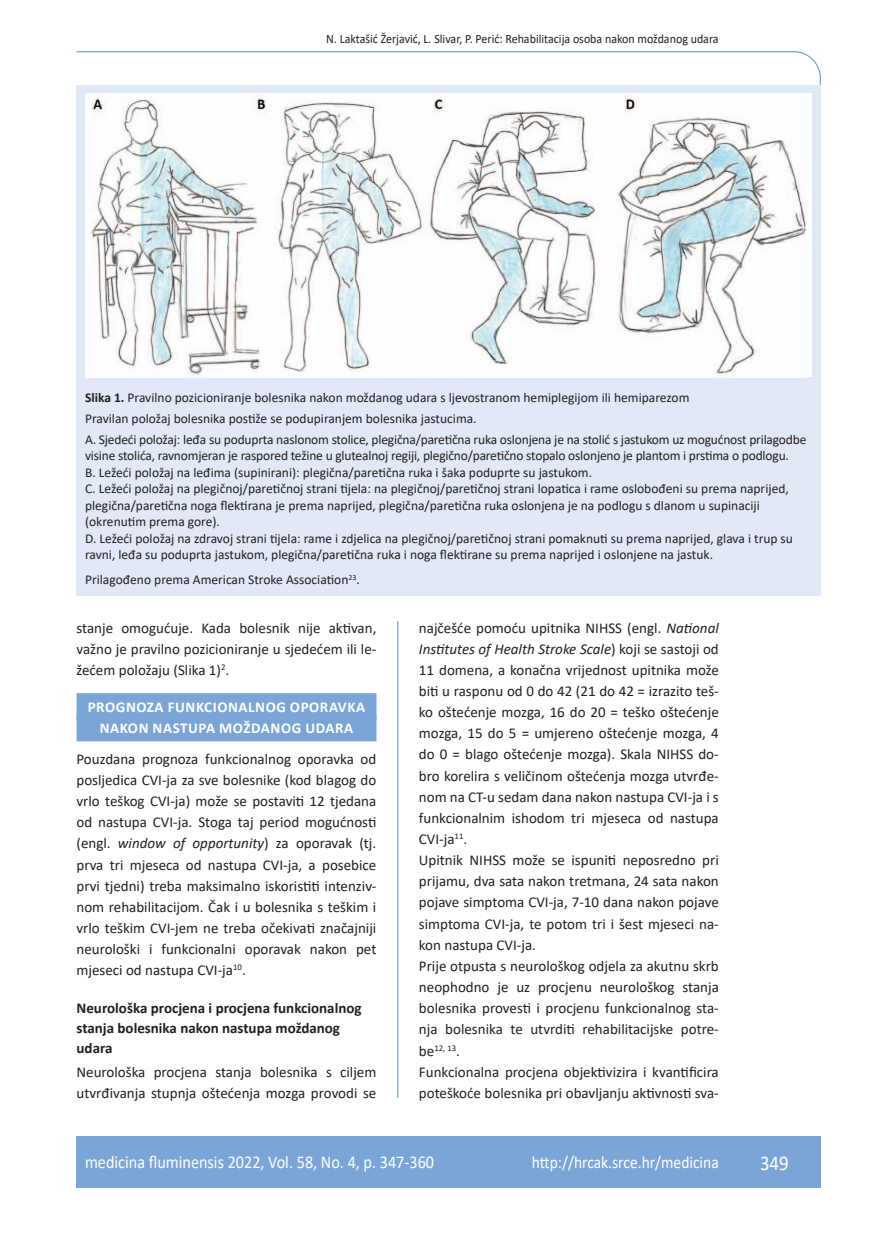
<style>
.page{position:relative;width:872px;height:1234px;background:#fff}
.page>*{position:absolute;margin:0;border:0;box-sizing:border-box;transform-origin:0 0}
.t1{font:21px "Calibri";color:#fff;scale:.9 1}
.t2{font:18px "Calibri";color:#fff;scale:.9 1}
.t3{font:17.25px "Calibri";color:#fff;scale:.9 1}
.t4{font:15px/21.1px "Calibri";color:#231f20}
.t5{font:700 15px/19.6px "Calibri";color:#231f20}
.t6{font:700 15px/21.1px "Calibri";letter-spacing:.04em;color:#fff}
.t7{font:13.5px/16.5px "Calibri";color:#231f20}
.t8{font:12.75px "Calibri";color:#231f20;scale:.94 1}
.t9{font:8.7px "Calibri";color:#231f20}
.s1{font-weight:700}
.s2{font-style:italic}
.s3{font-size:15px}
</style>
<div class="page">
<svg style="left:76px;top:51px;width:745px;height:275px"></svg>
<hr style="left:397px;top:621px;width:1px;height:476px;background:#7ca5d7">
<div style="left:77px;top:1135px;width:744px;height:51px;background:#7ca5d7"></div>
<div style="left:77px;top:693px;width:299px;height:27px;background:#7ca5d7"></div>
<div style="left:77px;top:714px;width:299px;height:27px;background:#7ca5d7"></div>
<div style="left:77px;top:85px;width:744px;height:510px;background:#e1e9f6"></div>
<img style="left:85px;top:94px;width:721px;height:283px">
<p class="t8" style="left:326px;top:29px;width:419px">N. Laktašić Žerjavić, L. Slivar, P. Perić: Rehabilitacija osoba nakon moždanog udara</p>
<p class="t7" style="left:85px;top:387px;width:723px;line-height:20.7px"><span class="s1">Slika 1.</span> Pravilno pozicioniranje bolesnika nakon moždanog udara s ljevostranom hemiplegijom ili hemiparezom<br>Pravilan položaj bolesnika postiže se podupiranjem bolesnika jastucima.<br>A. Sjedeći položaj: leđa su poduprta naslonom stolice, plegična/paretična ruka oslonjena je na stolić s jastukom uz mogućnost prilagodbe</p>
<p class="t7" style="left:85px;top:447px;width:709px">visine stolića, ravnomjeran je raspored težine u glutealnoj regiji, plegično/paretično stopalo oslonjeno je plantom i prstima o podlogu.<br>B. Ležeći položaj na leđima (supinirani): plegična/paretična ruka i šaka poduprte su jastukom.<br>C. Ležeći položaj na plegičnoj/paretičnoj strani tijela: na plegičnoj/paretičnoj strani lopatica i rame oslobođeni su prema naprijed, plegična/paretična noga flektirana je prema naprijed, plegična/paretična ruka oslonjena je na podlogu s dlanom u supinaciji (okrenutim prema gore).<br>D. Ležeći položaj na zdravoj strani tijela: rame i zdjelica na plegičnoj/paretičnoj strani pomaknuti su prema naprijed, glava i trup su ravni, leđa su poduprta jastukom, plegična/paretična ruka i noga flektirane su prema naprijed i oslonjene na jastuk.</p>
<p class="t7" style="left:85px;top:571px;width:276px">Prilagođeno prema American Stroke Association<sup>23</sup>.</p>
<p class="t4" style="left:77px;top:616px;width:301px;text-align:justify">stanje omogućuje. Kada bolesnik nije aktivan, važno je pravilno pozicioniranje u sjedećem ili le&shy;žećem položaju (Slika 1)<sup>2</sup>.</p>
<p class="t6" style="left:100px;top:696px;width:257px;text-indent:-12px">Prognoza funkcionalnog oporavka nakon nastupa moždanog udara</p>
<p class="t4" style="left:76px;top:747px;width:301px;text-align:justify">Pouzdana prognoza funkcionalnog oporavka od posljedica CVI-ja za sve bolesnike (kod blagog do vrlo teškog CVI-ja) može se postaviti 12 tjedana od nastupa CVI-ja. Stoga taj period mogućnosti (engl. <span class="s2">window of opportunity</span>) za oporavak (tj. prva tri mjeseca od nastupa CVI-ja, a posebice prvi tjedni) treba maksimalno iskoristiti intenziv&shy;nom rehabilitacijom. Čak i u bolesnika s teškim i vrlo teškim CVI-jem ne treba očekivati značajniji neurološki i funkcionalni oporavak nakon pet mjeseci od nastupa CVI-ja<sup>10</sup>.</p>
<p class="t5" style="left:77px;top:998px;width:286px">Neurološka procjena i procjena funkcionalnog stanja bolesnika nakon nastupa moždanog udara</p>
<p class="t4" style="left:77px;top:1060px;width:301px">Neurološka procjena stanja bolesnika s ciljem utvrđivanja stupnja oštećenja mozga provodi se</p>
<p class="t4" style="left:419px;top:616px;width:301px">najčešće pomoću upitnika NIHSS (engl. <span class="s2">National Institutes of Health Stroke Scale</span>) koji se sastoji od 11 domena, a konačna vrijednost upitnika može biti u rasponu od 0 do 42 (21 do 42 = izrazito teš&shy;ko oštećenje mozga, 16 do 20 = teško oštećenje mozga, 15 do 5 = umjereno oštećenje mozga, 4 do 0 = blago oštećenje mozga). Skala NIHSS do&shy;bro korelira s veličinom oštećenja mozga utvrđe&shy;nom na CT-u sedam dana nakon nastupa CVI-ja i s funkcionalnim ishodom tri mjeseca od nastupa CVI-ja<sup>11</sup>.<br>Upitnik NIHSS može se ispuniti neposredno pri prijamu, dva sata nakon tretmana, 24 sata nakon pojave simptoma CVI-ja, 7-10 dana nakon pojave simptoma CVI-ja, te potom tri i šest mjeseci na&shy;kon nastupa CVI-ja.<br>Prije otpusta s neurološkog odjela za akutnu skrb neophodno je uz procjenu neurološkog stanja bolesnika provesti i procjenu funkcionalnog sta&shy;nja bolesnika te utvrditi rehabilitacijske potre-</p>
<p class="t9" style="left:419px;top:1041px;width:43px"><span class="s3">be</span>12, 13<span class="s3">.</span></p>
<p class="t4" style="left:419px;top:1060px;width:301px">Funkcionalna procjena objektivizira i kvantificira poteškoće bolesnika pri obavljanju aktivnosti sva-</p>
<p class="t2" style="left:85px;top:1149px;width:389px">medicina fluminensis 2022, Vol. 58, No. 4, p. 347-360</p>
<p class="t3" style="left:532px;top:1150px;width:209px">http://hrcak.srce.hr/medicina</p>
<h1 class="t1" style="left:760px;top:1147px;width:33px">349</h1>
</div>
